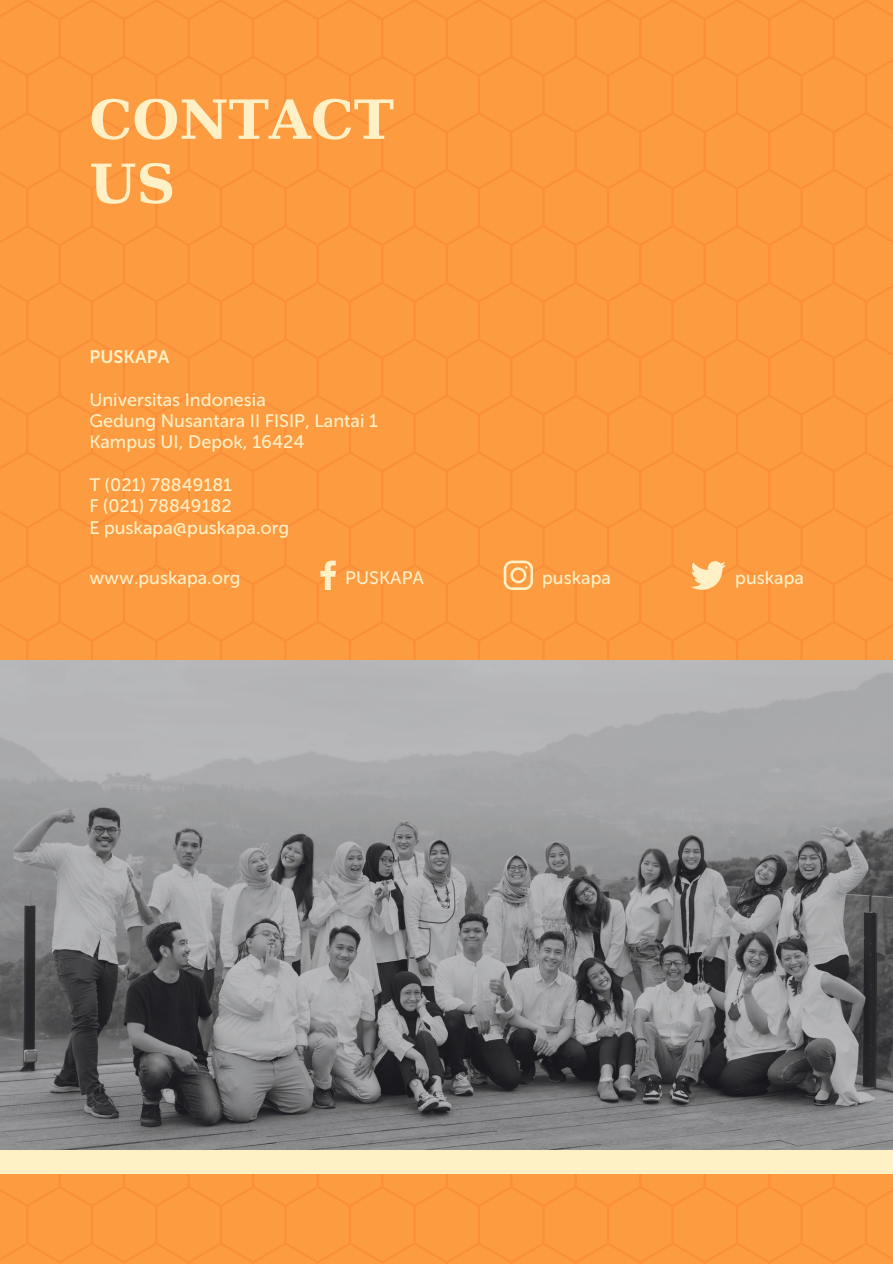
<style>
.page{position:relative;width:893px;height:1264px;background:#fff}
.page>*{position:absolute;margin:0;border:0;box-sizing:border-box;transform-origin:0 0}
.t1{font:700 54px/64.2px "DejaVu Serif";color:#fff0c6}
.t2{font:18px "Museo Sans Cyrl 500";color:#fff0c6}
.t3{font:18px "Museo Sans Cyrl 700";color:#fff0c6}
</style>
<div class="page">
<div style="left:0;top:0;width:446px;height:433px;background:#fd9b41"></div>
<div style="left:446px;top:0;width:446px;height:433px;background:#fd9b41"></div>
<div style="left:0;top:433px;width:446px;height:227px;background:#fd9b41"></div>
<div style="left:446px;top:433px;width:446px;height:227px;background:#fd9b41"></div>
<div style="left:0;top:1174px;width:446px;height:89px;background:#fd9b41"></div>
<div style="left:446px;top:1174px;width:446px;height:89px;background:#fd9b41"></div>
<svg style="left:320px;top:560px;width:16px;height:30px"></svg>
<svg style="left:503px;top:560px;width:30px;height:30px"></svg>
<svg style="left:690px;top:560px;width:36px;height:30px"></svg>
<img style="left:0;top:660px;width:892px;height:490px">
<div style="left:0;top:1150px;width:892px;height:24px;background:#fff0c6"></div>
<p class="t1" style="left:89px;top:88px;width:306px">CONTACT<br>US</p>
<p class="t3" style="left:89px;top:346px;width:82px">PUSKAPA</p>
<p class="t2" style="left:89px;top:388px;width:178px">Universitas Indonesia</p>
<p class="t2" style="left:89px;top:410px;width:290px">Gedung Nusantara II FISIP, Lantai 1</p>
<p class="t2" style="left:89px;top:431px;width:216px">Kampus UI, Depok, 16424</p>
<p class="t2" style="left:89px;top:474px;width:144px">T (021) 78849181</p>
<p class="t2" style="left:89px;top:495px;width:144px">F (021) 78849182</p>
<p class="t2" style="left:89px;top:516px;width:201px">E puskapa@puskapa.org</p>
<p class="t2" style="left:89px;top:567px;width:153px">www.puskapa.org</p>
<p class="t2" style="left:542px;top:567px;width:70px">puskapa</p>
<p class="t2" style="left:735px;top:567px;width:70px">puskapa</p>
<p class="t2" style="left:345px;top:567px;width:80px">PUSKAPA</p>
</div>
